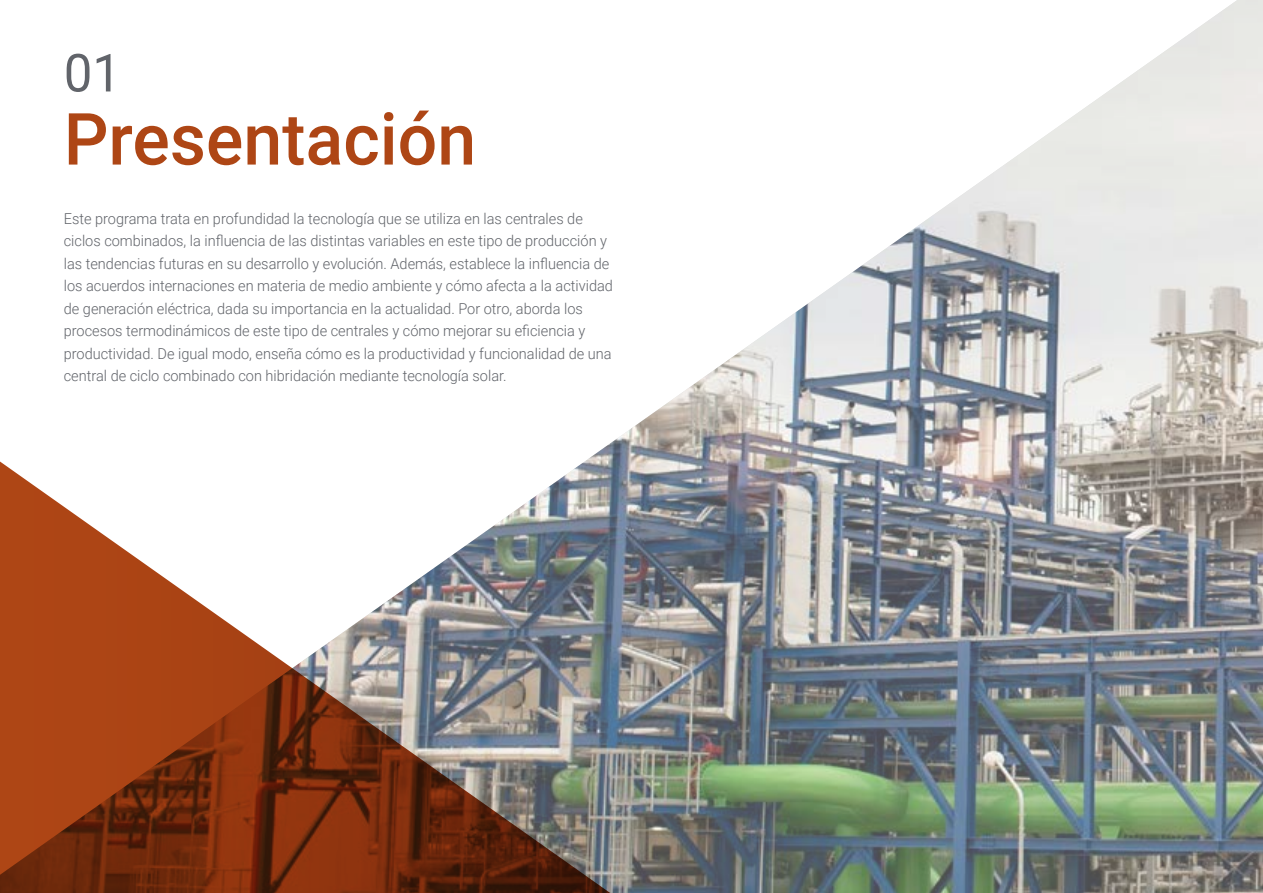
<style>
.page{position:relative;width:1263px;height:893px;background:#fff}
.page>*{position:absolute;margin:0;border:0;box-sizing:border-box;transform-origin:0 0}
.t1{font:500 72px "Roboto";color:#ae4615}
.t2{font:52.5px "Roboto";color:#61646a}
.t3{font:300 15px/22.5px "Roboto";color:#61646a}
</style>
<div class="page">
<img style="left:606px;top:0;width:657px;height:893px">
<svg style="left:0;top:446px;width:640px;height:447px"></svg>
<h2 class="t2" style="left:64px;top:36px;width:59px">01</h2>
<h1 class="t1" style="left:64px;top:89px;width:414px">Presentación</h1>
<p class="t3" style="left:64px;top:207px;width:551px">Este programa trata en profundidad la tecnología que se utiliza en las centrales de ciclos combinados, la influencia de las distintas variables en este tipo de producción y las tendencias futuras en su desarrollo y evolución. Además, establece la influencia de los acuerdos internaciones en materia de medio ambiente y cómo afecta a la actividad de generación eléctrica, dada su importancia en la actualidad. Por otro, aborda los procesos termodinámicos de este tipo de centrales y cómo mejorar su eficiencia y productividad. De igual modo, enseña cómo es la productividad y funcionalidad de una central de ciclo combinado con hibridación mediante tecnología solar.</p>
</div>
